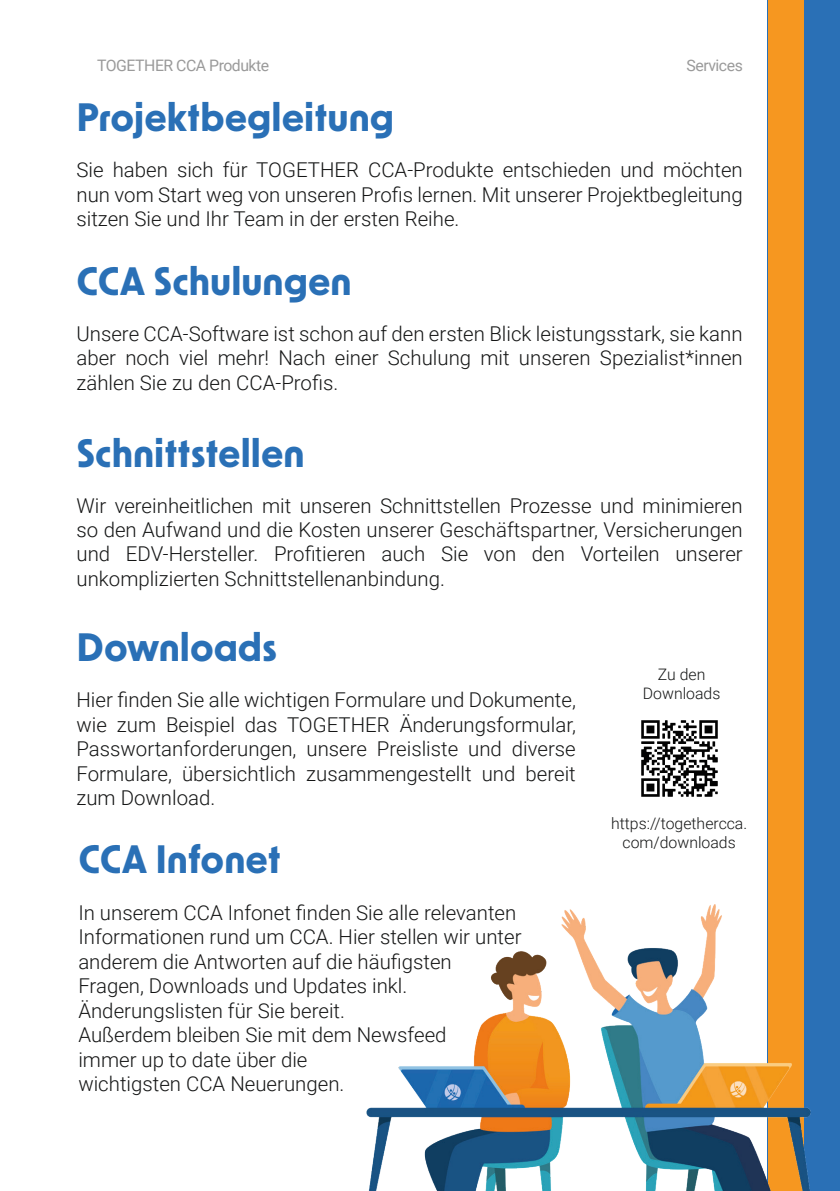
<style>
.page{position:relative;width:840px;height:1191px;background:#fff}
.page>*{position:absolute;margin:0;border:0;box-sizing:border-box;transform-origin:0 0}
.t1{font:700 37.6px "New Order";color:#2a70b6}
.t2{font:300 20.4px/24.4px "Roboto";color:#151616;text-align:justify}
.t3{font:300 15.8px/19px "Roboto";color:#151616;text-align:center}
.t4{font:15.8px "Roboto";letter-spacing:-.03em;color:#9a9a9a}
</style>
<div class="page">
<div style="left:767px;top:0;width:72px;height:1191px;background:#2a70b6"></div>
<div style="left:767px;top:0;width:35px;height:1191px;background:#f69720"></div>
<img style="left:641px;top:720px;width:77px;height:77px">
<img style="left:366px;top:904px;width:445px;height:287px">
<p class="t4" style="left:97px;top:55px;width:173px">TOGETHER CCA Produkte</p>
<p class="t4" style="left:686px;top:55px;width:58px">Services</p>
<p class="t1" style="left:76px;top:93px;width:319px">Projektbegleitung</p>
<p class="t2" style="left:76px;top:157px;width:667px">Sie haben sich für TOGETHER CCA-Produkte entschieden und möchten nun vom Start weg von unseren Profis lernen. Mit unserer Projektbegleitung sitzen Sie und Ihr Team in der ersten Reihe.</p>
<p class="t1" style="left:76px;top:257px;width:277px">CCA Schulungen</p>
<p class="t2" style="left:76px;top:321px;width:667px">Unsere CCA-Software ist schon auf den ersten Blick leistungsstark, sie kann aber noch viel mehr! Nach einer Schulung mit unseren Spezialist*innen zählen Sie zu den CCA-Profis.</p>
<p class="t1" style="left:76px;top:428px;width:230px">Schnittstellen</p>
<p class="t2" style="left:76px;top:492px;width:667px">Wir vereinheitlichen mit unseren Schnittstellen Prozesse und minimieren so den Aufwand und die Kosten unserer Geschäftspartner, Versicherungen und EDV-Hersteller. Profitieren auch Sie von den Vorteilen unserer unkomplizierten Schnittstellenanbindung.</p>
<p class="t1" style="left:76px;top:623px;width:202px">Downloads</p>
<p class="t2" style="left:76px;top:687px;width:500px">Hier finden Sie alle wichtigen Formulare und Dokumente, wie zum Beispiel das TOGETHER Änderungsformular, Passwortanforderungen, unsere Preisliste und diverse Formulare, übersichtlich zusammengestellt und bereit zum Download.</p>
<p class="t1" style="left:78px;top:835px;width:204px">CCA Infonet</p>
<p class="t2" style="left:78px;top:899px;width:444px;text-align:left">In unserem CCA Infonet finden Sie alle relevanten<br>Informationen rund um CCA. Hier stellen wir unter anderem die Antworten auf die häufigsten</p>
<p class="t2" style="left:78px;top:973px;width:330px">Fragen, Downloads und Updates inkl.<br>Änderungslisten für Sie bereit.</p>
<p class="t2" style="left:78px;top:1022px;width:369px">Außerdem bleiben Sie mit dem Newsfeed</p>
<p class="t2" style="left:78px;top:1046px;width:230px">immer up to date über die</p>
<p class="t2" style="left:78px;top:1071px;width:267px">wichtigsten CCA Neuerungen.</p>
<p class="t3" style="left:657px;top:665px;width:49px">Zu den</p>
<p class="t3" style="left:642px;top:683px;width:79px">Downloads</p>
<p class="t3" style="left:610px;top:813px;width:138px">https://togethercca. com/downloads</p>
</div>
